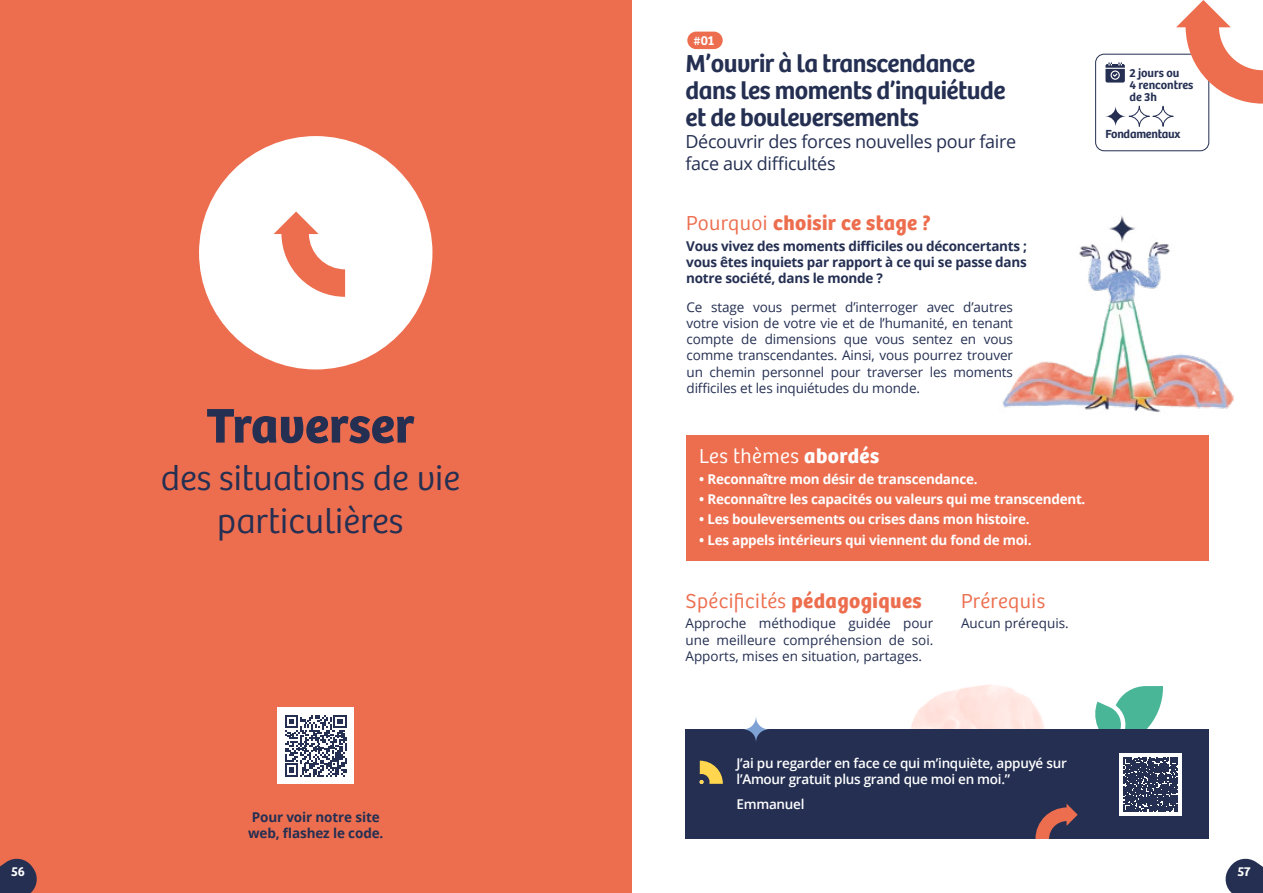
<style>
.page{position:relative;width:1263px;height:893px;background:#fff}
.page>*{position:absolute;margin:0;border:0;box-sizing:border-box;transform-origin:0 0}
.t1{font:700 50.4px "Bree";color:#242f52}
.t2{font:300 36px/43.2px "Bree";color:#242f52;text-align:center}
.t3{font:600 25.5px/27px "Bree";letter-spacing:-.02em;color:#242f52}
.t4{font:300 21px "Bree";letter-spacing:.02em;color:#ed6e4f}
.t5{font:700 21px "Bree";letter-spacing:.02em;color:#ed6e4f}
.t6{font:300 21px "Bree";letter-spacing:.02em;color:#fff}
.t7{font:18px/21.6px "Open Sans";letter-spacing:-.02em;color:#242f52}
.t8{font:13.5px/16.2px "Open Sans";color:#242f52;text-align:justify}
.t9{font:700 13.5px "Open Sans";letter-spacing:-.02em;color:#fff}
.t10{font:700 13.5px/16.2px "Open Sans";letter-spacing:-.02em;color:#242f52}
.t11{font:600 13.5px/16.2px "Open Sans";letter-spacing:-.02em;color:#fff}
.t12{font:600 13.5px "Bree";color:#fff}
.t13{font:600 12.15px/12px "Bree";letter-spacing:-.015em;color:#242f52}
.s1{font-weight:300}
.s2{font-weight:700}
</style>
<div class="page">
<div style="left:0;top:0;width:631px;height:893px;background:#ed6e4f"></div>
<svg style="left:1225px;top:858px;width:38px;height:35px"></svg>
<svg style="left:0;top:858px;width:37px;height:35px"></svg>
<div style="left:199px;top:136px;width:233px;height:233px;background:#fff;border-radius:50%"></div>
<svg style="left:274px;top:212px;width:71px;height:85px"></svg>
<div style="left:277px;top:707px;width:77px;height:77px;background:#fff"></div>
<svg style="left:285px;top:715px;width:62px;height:61px"></svg>
<svg style="left:1095px;top:686px;width:68px;height:43px"></svg>
<svg style="left:911px;top:685px;width:134px;height:44px;fill:#ffe7e2"></svg>
<div style="left:686px;top:435px;width:523px;height:126px;background:#ed6e4f"></div>
<img style="left:1002px;top:216px;width:231px;height:196px">
<div style="left:687px;top:32px;width:36px;height:17px;background:#ed6e4f;border-radius:9px"></div>
<div style="left:685px;top:729px;width:524px;height:110px;background:#242f52"></div>
<svg style="left:743px;top:717px;width:26px;height:25px"></svg>
<svg style="left:699px;top:761px;width:24px;height:23px"></svg>
<svg style="left:1035px;top:804px;width:43px;height:35px"></svg>
<div style="left:1119px;top:753px;width:63px;height:63px;background:#fff"></div>
<svg style="left:1124px;top:758px;width:54px;height:53px;background:#404a68"></svg>
<div style="left:1095px;top:54px;width:114px;height:97px;border:1px solid #242f52;border-radius:9px"></div>
<svg style="left:1105px;top:0;width:158px;height:127px"></svg>
<h1 class="t1" style="left:206px;top:386px;width:210px">Traverser</h1>
<h2 class="t2" style="left:161px;top:454px;width:301px">des situations de vie particulières</h2>
<p class="t10" style="left:248px;top:808px;width:137px">Pour voir notre site web, flashez le code.</p>
<p class="t12" style="left:693px;top:30px;width:22px">#01</p>
<h3 class="t3" style="left:685px;top:48px;width:321px">M’ouvrir à la transcendance dans les moments d’inquiétude et de bouleversements</h3>
<h3 class="t7" style="left:685px;top:130px;width:332px">Découvrir des forces nouvelles pour faire face aux difficultés</h3>
<h3 class="t5" style="left:686px;top:206px;width:246px"><span class="s1">Pourquoi</span> choisir ce stage ?</h3>
<p class="t10" style="left:686px;top:237px;width:342px;text-align:justify">Vous vivez des moments difficiles ou déconcertants ; vous êtes inquiets par rapport à ce qui se passe dans notre société, dans le monde ?</p>
<p class="t8" style="left:686px;top:298px;width:328px">Ce stage vous permet d’interroger avec d’autres votre vision de votre vie et de l’humanité, en tenant compte de dimensions que vous sentez en vous comme transcendantes. Ainsi, vous pourrez trouver un chemin personnel pour traverser les moments difficiles et les inquiétudes du monde.</p>
<h3 class="t6" style="left:699px;top:441px;width:181px">Les thèmes <span class="s2">abordés</span></h3>
<p class="t9" style="left:699px;top:469px;width:280px">• Reconnaître mon désir de transcendance.</p>
<p class="t9" style="left:699px;top:490px;width:388px">• Reconnaître les capacités ou valeurs qui me transcendent.</p>
<p class="t9" style="left:699px;top:510px;width:332px">• Les bouleversements ou crises dans mon histoire.</p>
<p class="t9" style="left:699px;top:530px;width:334px">• Les appels intérieurs qui viennent du fond de moi.</p>
<h3 class="t4" style="left:685px;top:585px;width:238px">Spécificités <span class="s2">pédagogiques</span></h3>
<p class="t8" style="left:685px;top:615px;width:249px">Approche méthodique guidée pour une meilleure compréhension de soi.<br>Apports, mises en situation, partages.</p>
<h3 class="t4" style="left:961px;top:585px;width:86px">Prérequis</h3>
<p class="t8" style="left:961px;top:615px;width:109px">Aucun prérequis.</p>
<p class="t13" style="left:1129px;top:66px;width:65px">2 jours ou<br>4 rencontres de 3h</p>
<p class="t13" style="left:1105px;top:127px;width:76px">Fondamentaux</p>
<p class="t11" style="left:736px;top:754px;width:332px">J’ai pu regarder en face ce qui m’inquiète, appuyé sur l’Amour gratuit plus grand que moi en moi.”</p>
<p class="t11" style="left:736px;top:795px;width:69px">Emmanuel</p>
<p class="t12" style="left:11px;top:861px;width:15px">56</p>
<p class="t12" style="left:1237px;top:861px;width:15px">57</p>
</div>
